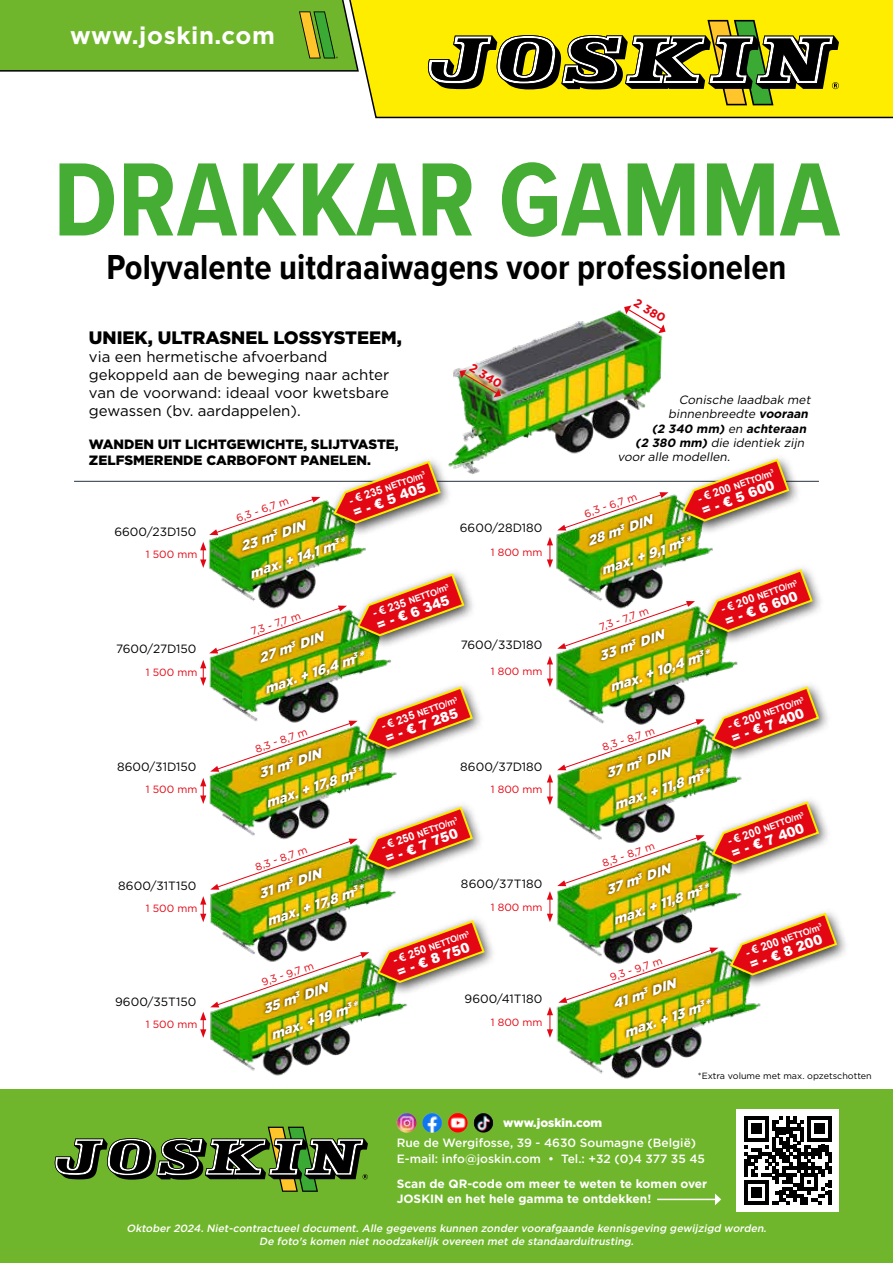
<style>
.page{position:relative;width:893px;height:1263px;background:#fff}
.page>*{position:absolute;margin:0;border:0;box-sizing:border-box;transform-origin:0 0}
.t1{font:700 108px "Proxima Nova Cond";color:#45ac34}
.t2{font:700 36px "Proxima Nova Cond";color:#000}
.t3{font:700 24px "Gotham";letter-spacing:.025em;color:#fff}
.t4{font:900 18px "Gotham";color:#000}
.t5{font:15px/18px "Gotham";color:#000}
.t6{font:italic 900 13.5px "Gotham";color:#fff}
.t7{font:900 13.5px "Arial";color:#fff}
.t8{font:900 13.5px/16.2px "Gotham";color:#000}
.t9{font:12px "Gotham";color:#000}
.t10{font:500 12px/16.5px "Gotham";color:#fff}
.t11{font:italic 12px "Gotham";color:#000}
.t12{font:700 12px/14.4px "Gotham";color:#fff}
.t13{font:italic 700 12px "Gotham";color:#000}
.t14{font:900 12px "Gotham";color:#fff}
.t15{font:700 12px "Gotham";color:#e30613}
.t16{font:italic 500 10.5px/12.6px "Gotham";color:#fff;text-align:center}
.t17{font:10.5px "Gotham";color:#e30613}
.t18{font:700 9px "Arial";color:#fff}
.t19{font:9px "Gotham";color:#000}
.s1{font-weight:700}
.s2{font-weight:400}
.s3{font-size:11.25px}
</style>
<div class="page">
<img style="left:455px;top:310px;width:208px;height:171px">
<div style="left:0;top:1089px;width:893px;height:174px;background:#70b62c"></div>
<img style="left:217px;top:1044px;width:132px;height:32px">
<img style="left:557px;top:1041px;width:145px;height:38px">
<hr style="left:74px;top:481px;width:745px;height:1px;background:#27313c">
<svg style="left:624px;top:305px;width:42px;height:28px"></svg>
<div style="left:451px;top:361px;width:59px;height:46px;background:#fff;opacity:.75"></div>
<svg style="left:360px;top:0;width:533px;height:119px;background:#f6e608"></svg>
<svg style="left:428px;top:20px;width:411px;height:85px;background:#97911d"></svg>
<svg style="left:0;top:0;width:360px;height:72px;background:#70b12e"></svg>
<img style="left:458px;top:352px;width:55px;height:46px">
<svg style="left:55px;top:1127px;width:313px;height:65px"></svg>
<img style="left:397px;top:1113px;width:19px;height:20px;border-radius:10px">
<img style="left:473px;top:1113px;width:20px;height:20px;border-radius:10px">
<img style="left:422px;top:1113px;width:20px;height:20px;border-radius:10px">
<img style="left:448px;top:1113px;width:20px;height:20px;border-radius:10px">
<div style="left:737px;top:1110px;width:102px;height:102px;background:#fff"></div>
<svg style="left:744px;top:1116px;width:88px;height:89px"></svg>
<hr style="left:657px;top:1199px;width:59px;height:1px;background:#fff">
<svg style="left:715px;top:1193px;width:6px;height:12px"></svg>
<div style="left:370px;top:915px;width:127px;height:82px;background:#000;opacity:.75"></div>
<img style="left:200px;top:459px;width:286px;height:585px">
<div style="left:723px;top:907px;width:126px;height:82px;background:#000;opacity:.75"></div>
<img style="left:547px;top:457px;width:291px;height:584px">
<h3 class="t3" style="left:70px;top:21px;width:206px">www.joskin.com</h3>
<h1 class="t1" style="left:53px;top:120px;width:788px">DRAKKAR GAMMA</h1>
<h2 class="t2" style="left:106px;top:240px;width:682px">Polyvalente uitdraaiwagens voor professionelen</h2>
<h3 class="t4" style="left:89px;top:327px;width:314px">UNIEK, ULTRASNEL LOSSYSTEEM,</h3>
<p class="t5" style="left:89px;top:348px;width:302px">via een hermetische afvoerband gekoppeld aan de beweging naar achter van de voorwand: ideaal voor kwetsbare gewassen (bv. aardappelen).</p>
<p class="t8" style="left:89px;top:436px;width:311px">WANDEN UIT LICHTGEWICHTE, SLIJTVASTE,<br>ZELFSMERENDE CARBOFONT PANELEN.</p>
<p class="t15" style="left:474px;top:361px;width:37px;rotate:30deg">2 340</p>
<p class="t15" style="left:638px;top:295px;width:36px;rotate:31deg">2 380</p>
<p class="t11" style="left:679px;top:393px;width:135px">Conische laadbak met</p>
<p class="t11" style="left:668px;top:407px;width:144px">binnenbreedte <span class="s1">vooraan</span></p>
<p class="t13" style="left:652px;top:421px;width:158px">(2 340 mm) <span class="s2">en</span> achteraan</p>
<p class="t11" style="left:635px;top:436px;width:173px"><span class="s1">(2 380 mm)</span> die identiek zijn</p>
<p class="t11" style="left:617px;top:450px;width:116px">voor alle modellen.</p>
<p class="t9" style="left:114px;top:525px;width:83px">6600/23D150</p>
<p class="t17" style="left:146px;top:549px;width:53px">1 500 mm</p>
<p class="t9" style="left:116px;top:642px;width:82px">7600/27D150</p>
<p class="t17" style="left:146px;top:666px;width:53px">1 500 mm</p>
<p class="t18" style="left:696px;top:494px;width:82px;rotate:-20deg"><span class="s3">- € 200</span> NETTO/m<sup>3</sup></p>
<p class="t18" style="left:347px;top:496px;width:82px;rotate:-20deg"><span class="s3">- € 235</span> NETTO/m<sup>3</sup></p>
<p class="t7" style="left:699px;top:502px;width:78px;rotate:-20deg">=-€5600</p>
<p class="t7" style="left:350px;top:504px;width:78px;rotate:-20deg">=-€5405</p>
<p class="t17" style="left:235px;top:513px;width:56px;rotate:-19deg">6,3 - 6,7 m</p>
<p class="t17" style="left:583px;top:508px;width:56px;rotate:-19deg">6,3 - 6,7 m</p>
<p class="t6" style="left:238px;top:539px;width:69px;rotate:-19deg">23 m<sup>3</sup> DIN</p>
<p class="t6" style="left:585px;top:534px;width:69px;rotate:-19deg">28 m<sup>3</sup> DIN</p>
<p class="t9" style="left:460px;top:521px;width:84px">6600/28D180</p>
<p class="t6" style="left:599px;top:563px;width:96px;rotate:-19deg">max. + 9,1 m<sup>3</sup>*</p>
<p class="t6" style="left:247px;top:567px;width:102px;rotate:-19deg">max. + 14,1 m<sup>3</sup>*</p>
<p class="t17" style="left:491px;top:547px;width:53px">1 800 mm</p>
<p class="t18" style="left:719px;top:604px;width:82px;rotate:-20deg"><span class="s3">- € 200</span> NETTO/m<sup>3</sup></p>
<p class="t18" style="left:371px;top:608px;width:82px;rotate:-20deg"><span class="s3">- € 235</span> NETTO/m<sup>3</sup></p>
<p class="t7" style="left:722px;top:612px;width:78px;rotate:-20deg">=-€6600</p>
<p class="t7" style="left:374px;top:616px;width:78px;rotate:-20deg">=-€6345</p>
<p class="t17" style="left:249px;top:626px;width:53px;rotate:-19deg">7,3 - 7,7 m</p>
<p class="t17" style="left:598px;top:622px;width:53px;rotate:-19deg">7,3 - 7,7 m</p>
<p class="t6" style="left:256px;top:651px;width:69px;rotate:-19deg">27 m<sup>3</sup> DIN</p>
<p class="t6" style="left:597px;top:649px;width:69px;rotate:-19deg">33 m<sup>3</sup> DIN</p>
<p class="t9" style="left:461px;top:638px;width:83px">7600/33D180</p>
<p class="t6" style="left:607px;top:680px;width:106px;rotate:-19deg">max. + 10,4 m<sup>3</sup>*</p>
<p class="t6" style="left:262px;top:682px;width:106px;rotate:-19deg">max. + 16,4 m<sup>3</sup>*</p>
<p class="t17" style="left:491px;top:666px;width:53px">1 800 mm</p>
<p class="t18" style="left:379px;top:721px;width:82px;rotate:-20deg"><span class="s3">- € 235</span> NETTO/m<sup>3</sup></p>
<p class="t7" style="left:382px;top:729px;width:78px;rotate:-20deg">=-€7285</p>
<p class="t17" style="left:254px;top:743px;width:56px;rotate:-19deg">8,3 - 8,7 m</p>
<p class="t17" style="left:601px;top:742px;width:56px;rotate:-19deg">8,3 - 8,7 m</p>
<p class="t6" style="left:257px;top:766px;width:66px;rotate:-19deg">31 m<sup>3</sup> DIN</p>
<p class="t6" style="left:604px;top:766px;width:69px;rotate:-19deg">37 m<sup>3</sup> DIN</p>
<p class="t9" style="left:117px;top:760px;width:81px">8600/31D150</p>
<p class="t9" style="left:460px;top:760px;width:84px">8600/37D180</p>
<p class="t6" style="left:263px;top:796px;width:103px;rotate:-19deg">max. + 17,8 m<sup>3</sup>*</p>
<p class="t6" style="left:612px;top:798px;width:102px;rotate:-19deg">max. + 11,8 m<sup>3</sup>*</p>
<p class="t17" style="left:146px;top:784px;width:53px">1 500 mm</p>
<p class="t17" style="left:491px;top:784px;width:53px">1 800 mm</p>
<p class="t18" style="left:379px;top:842px;width:82px;rotate:-20deg"><span class="s3">- € 250</span> NETTO/m<sup>3</sup></p>
<p class="t7" style="left:382px;top:849px;width:78px;rotate:-20deg">=-€7750</p>
<p class="t17" style="left:254px;top:861px;width:56px;rotate:-19deg">8,3 - 8,7 m</p>
<p class="t17" style="left:601px;top:858px;width:56px;rotate:-19deg">8,3 - 8,7 m</p>
<p class="t6" style="left:257px;top:887px;width:66px;rotate:-19deg">31 m<sup>3</sup> DIN</p>
<p class="t6" style="left:604px;top:883px;width:69px;rotate:-19deg">37 m<sup>3</sup> DIN</p>
<p class="t9" style="left:118px;top:879px;width:80px">8600/31T150</p>
<p class="t9" style="left:461px;top:877px;width:83px">8600/37T180</p>
<p class="t6" style="left:611px;top:913px;width:102px;rotate:-19deg">max. + 11,8 m<sup>3</sup>*</p>
<p class="t6" style="left:264px;top:914px;width:103px;rotate:-19deg">max. + 17,8 m<sup>3</sup>*</p>
<p class="t17" style="left:491px;top:901px;width:53px">1 800 mm</p>
<p class="t17" style="left:146px;top:903px;width:53px">1 500 mm</p>
<p class="t18" style="left:391px;top:955px;width:82px;rotate:-20deg"><span class="s3">- € 250</span> NETTO/m<sup>3</sup></p>
<p class="t7" style="left:394px;top:963px;width:78px;rotate:-20deg">=-€8750</p>
<p class="t17" style="left:260px;top:977px;width:56px;rotate:-19deg">9,3 - 9,7 m</p>
<p class="t17" style="left:608px;top:972px;width:56px;rotate:-19deg">9,3 - 9,7 m</p>
<p class="t6" style="left:261px;top:1002px;width:69px;rotate:-19deg">35 m<sup>3</sup> DIN</p>
<p class="t6" style="left:610px;top:997px;width:67px;rotate:-19deg">41 m<sup>3</sup> DIN</p>
<p class="t9" style="left:115px;top:995px;width:83px">9600/35T150</p>
<p class="t9" style="left:464px;top:992px;width:79px">9600/41T180</p>
<p class="t6" style="left:268px;top:1028px;width:93px;rotate:-19deg">max. + 19 m<sup>3</sup>*</p>
<p class="t6" style="left:622px;top:1026px;width:92px;rotate:-19deg">max. + 13 m<sup>3</sup>*</p>
<p class="t17" style="left:491px;top:1016px;width:53px">1 800 mm</p>
<p class="t17" style="left:146px;top:1018px;width:53px">1 500 mm</p>
<p class="t18" style="left:726px;top:721px;width:82px;rotate:-20deg"><span class="s3">- € 200</span> NETTO/m<sup>3</sup></p>
<p class="t7" style="left:729px;top:729px;width:78px;rotate:-20deg">=-€7400</p>
<p class="t18" style="left:726px;top:836px;width:82px;rotate:-20deg"><span class="s3">- € 200</span> NETTO/m<sup>3</sup></p>
<p class="t7" style="left:729px;top:844px;width:78px;rotate:-20deg">=-€7400</p>
<p class="t18" style="left:744px;top:948px;width:82px;rotate:-20deg"><span class="s3">- € 200</span> NETTO/m<sup>3</sup></p>
<p class="t7" style="left:747px;top:955px;width:78px;rotate:-20deg">=-€8200</p>
<p class="t19" style="left:698px;top:1071px;width:175px">*Extra volume met max. opzetschotten</p>
<p class="t14" style="left:503px;top:1116px;width:100px">www.joskin.com</p>
<p class="t10" style="left:397px;top:1134px;width:310px">Rue de Wergifosse, 39 - 4630 Soumagne (België)<br>E-mail: info@joskin.com • Tel.: +32 (0)4 377 35 45</p>
<p class="t12" style="left:397px;top:1177px;width:312px">Scan de QR-code om meer te weten te komen over<br>JOSKIN en het hele gamma te ontdekken!</p>
<p class="t16" style="left:127px;top:1222px;width:643px">Oktober 2024. Niet-contractueel document. Alle gegevens kunnen zonder voorafgaande kennisgeving gewijzigd worden.<br>De foto's komen niet noodzakelijk overeen met de standaarduitrusting.</p>
</div>
